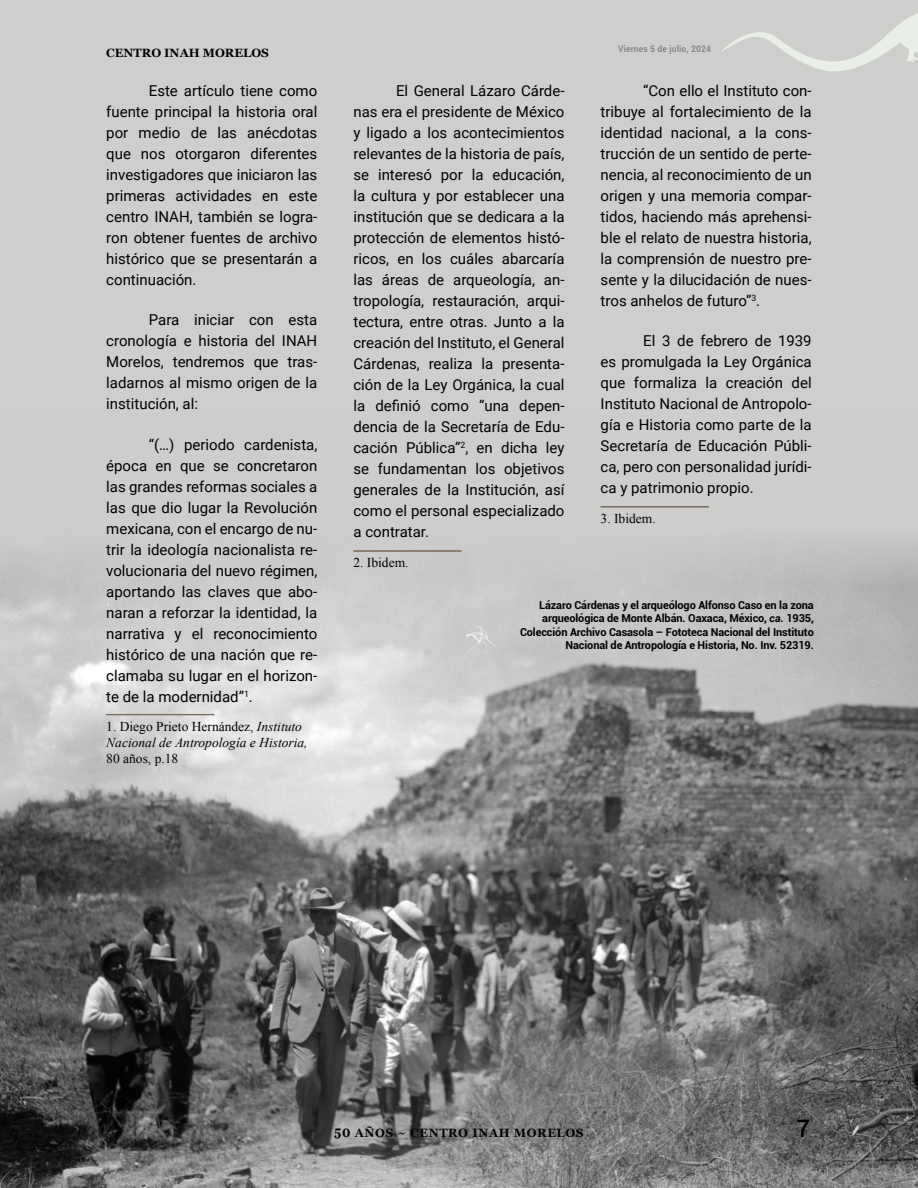
<style>
.page{position:relative;width:918px;height:1188px;background:#fff}
.page>*{position:absolute;margin:0;border:0;box-sizing:border-box;transform-origin:0 0}
.t1{font:500 24px "Roboto";color:#000}
.t2{font:15px/21px "Roboto";color:#000;text-align:justify}
.t3{font:italic 13.5px/16.2px "Times New Roman";color:#000}
.t4{font:13.5px "Times New Roman";color:#000}
.t5{font:700 12px "Georgia";letter-spacing:.05em;color:#010202}
.t6{font:700 12px "Georgia";color:#000}
.t7{font:700 10.95px/13.5px "Roboto";letter-spacing:-.01em;color:#000;text-align:right}
.t8{font:700 9px "Roboto";letter-spacing:.02em;color:#878787;scale:.94 1}
.s1{font-style:normal}
.s2{font-style:italic}
.s3{font-size:13.65px}
.s4{font-size:15.6px}
</style>
<div class="page">
<div style="left:0;top:0;width:918px;height:689px;background:#cececd"></div>
<img style="left:0;top:506px;width:918px;height:682px">
<hr style="left:106px;top:714px;width:108px;height:1px;background:#7a6b59">
<hr style="left:106px;top:715px;width:108px;height:1px;background:#7a6b59">
<hr style="left:353px;top:551px;width:108px;height:1px;background:#7a6b59">
<hr style="left:601px;top:506px;width:108px;height:1px;background:#7a6b59">
<hr style="left:601px;top:507px;width:108px;height:1px;background:#7a6b59">
<svg style="left:721px;top:14px;width:197px;height:57px"></svg>
<p class="t6" style="left:106px;top:43px;width:164px">CENTRO INAH MORELOS</p>
<p class="t2" style="left:106px;top:80px;width:213px;text-indent:43px">Este artículo tiene como fuente principal la historia oral por medio de las anécdotas que nos otorgaron diferentes investigadores que iniciaron las primeras actividades en este centro INAH, también se logra&shy;ron obtener fuentes de archivo histórico que se presentarán a continuación.</p>
<p class="t2" style="left:106px;top:309px;width:213px;text-indent:43px">Para iniciar con esta cronología e historia del INAH Morelos, tendremos que tras&shy;ladarnos al mismo origen de la institución, al:</p>
<p class="t2" style="left:106px;top:433px;width:213px;text-indent:43px">“(…) periodo cardenista, época en que se concretaron las grandes reformas sociales a las que dio lugar la Revolución mexicana, con el encargo de nu&shy;trir la ideología nacionalista re&shy;volucionaria del nuevo régimen, aportando las claves que abo&shy;naran a reforzar la identidad, la narrativa y el reconocimiento histórico de una nación que re&shy;clamaba su lugar en el horizon&shy;te de la modernidad”<sup>1</sup>.</p>
<p class="t3" style="left:106px;top:718px;width:203px"><span class="s1">1. Diego Prieto Hernández,</span> Instituto<br>Nacional de Antropología e Historia,</p>
<p class="t4" style="left:106px;top:750px;width:73px">80 años, p.18</p>
<p class="t2" style="left:353px;top:80px;width:213px;text-indent:43px">El General Lázaro Cárde&shy;nas era el presidente de México y ligado a los acontecimientos relevantes de la historia de país, se interesó por la educación, la cultura y por establecer una institución que se dedicara a la protección de elementos histó&shy;ricos, en los cuáles abarcaría las áreas de arqueología, an&shy;tropología, restauración, arqui&shy;tectura, entre otras. Junto a la creación del Instituto, el General Cárdenas, realiza la presenta&shy;ción de la Ley Orgánica, la cual la definió como “una depen&shy;dencia de la Secretaría de Edu&shy;cación Pública”<sup>2</sup>, en dicha ley se fundamentan los objetivos generales de la Institución, así como el personal especializado a contratar.</p>
<p class="t4" style="left:353px;top:554px;width:57px">2. Ibidem.</p>
<p class="t8" style="left:618px;top:43px;width:100px">Viernes 5 de julio, 2024</p>
<p class="t2" style="left:601px;top:80px;width:213px;text-indent:43px">“Con ello el Instituto con&shy;tribuye al fortalecimiento de la identidad nacional, a la cons&shy;trucción de un sentido de perte&shy;nencia, al reconocimiento de un origen y una memoria compar&shy;tidos, haciendo más aprehensi&shy;ble el relato de nuestra historia, la comprensión de nuestro pre&shy;sente y la dilucidación de nues&shy;tros anhelos de futuro”<sup>3</sup>.</p>
<p class="t2" style="left:601px;top:330px;width:213px;text-indent:43px">El 3 de febrero de 1939 es promulgada la Ley Orgánica que formaliza la creación del Instituto Nacional de Antropolo&shy;gía e Historia como parte de la Secretaría de Educación Públi&shy;ca, pero con personalidad jurídi&shy;ca y patrimonio propio.</p>
<p class="t4" style="left:601px;top:509px;width:57px">3. Ibidem.</p>
<p class="t7" style="left:520px;top:598px;width:295px">Lázaro Cárdenas y el arqueólogo Alfonso Caso en la zona arqueológica de Monte Albán. Oaxaca, México, <span class="s2">ca.</span> 1935, Colección Archivo Casasola – Fototeca Nacional del Instituto Nacional de Antropología e Historia, No. Inv. 52319.</p>
<p class="t5" style="left:334px;top:1124px;width:251px"><span class="s3">5</span><span class="s4">0</span> AÑOS ~ CENTRO INAH MORELOS</p>
<h1 class="t1" style="left:796px;top:1112px;width:15px">7</h1>
</div>
